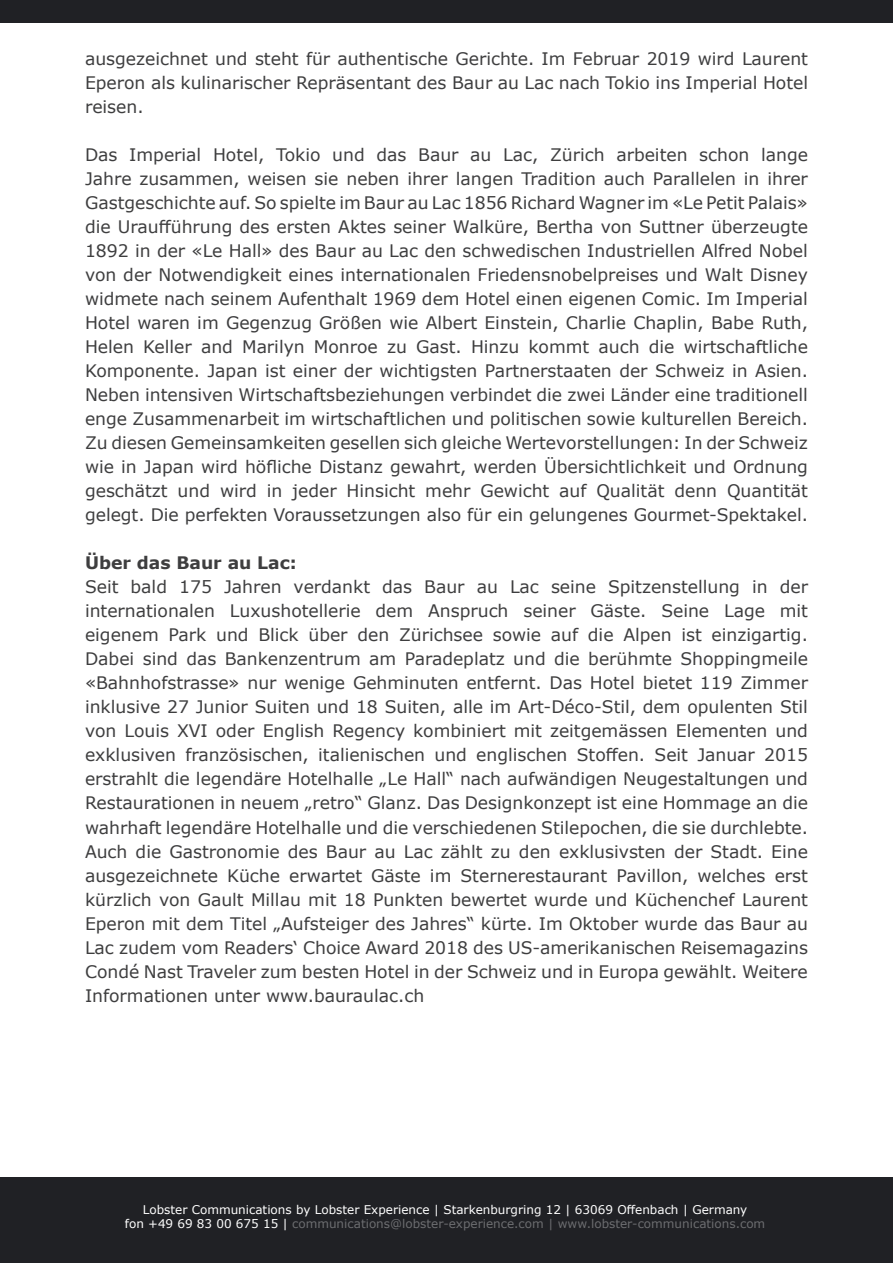
<style>
.page{position:relative;width:893px;height:1263px;background:#fff}
.page>*{position:absolute;margin:0;border:0;box-sizing:border-box;transform-origin:0 0}
.t1{font:17.25px/24px "Verdana";color:#3e3e3f;text-align:justify}
.t2{font:700 17.25px "Verdana";color:#3e3e3f}
.t3{font:12px "Verdana";color:#6c6d70}
.t4{font:12px "Verdana";color:#fff}
.s1{color:#fff}
</style>
<div class="page">
<div style="left:0;top:0;width:893px;height:22px;background:#202125"></div>
<div style="left:0;top:1178px;width:893px;height:85px;background:#202125"></div>
<p class="t1" style="left:85px;top:47px;width:724px">ausgezeichnet und steht für authentische Gerichte. Im Februar 2019 wird Laurent Eperon als kulinarischer Repräsentant des Baur au Lac nach Tokio ins Imperial Hotel reisen.</p>
<p class="t1" style="left:85px;top:143px;width:724px">Das Imperial Hotel, Tokio und das Baur au Lac, Zürich arbeiten schon lange Jahre zusammen, weisen sie neben ihrer langen Tradition auch Parallelen in ihrer Gastgeschichte auf. So spielte im Baur au Lac 1856 Richard Wagner im «Le Petit Palais» die Uraufführung des ersten Aktes seiner Walküre, Bertha von Suttner überzeugte 1892 in der «Le Hall» des Baur au Lac den schwedischen Industriellen Alfred Nobel von der Notwendigkeit eines internationalen Friedensnobelpreises und Walt Disney widmete nach seinem Aufenthalt 1969 dem Hotel einen eigenen Comic. Im Imperial Hotel waren im Gegenzug Größen wie Albert Einstein, Charlie Chaplin, Babe Ruth, Helen Keller and Marilyn Monroe zu Gast. Hinzu kommt auch die wirtschaftliche Komponente. Japan ist einer der wichtigsten Partnerstaaten der Schweiz in Asien.<br>Neben intensiven Wirtschaftsbeziehungen verbindet die zwei Länder eine traditionell enge Zusammenarbeit im wirtschaftlichen und politischen sowie kulturellen Bereich.<br>Zu diesen Gemeinsamkeiten gesellen sich gleiche Wertevorstellungen: In der Schweiz wie in Japan wird höfliche Distanz gewahrt, werden Übersichtlichkeit und Ordnung geschätzt und wird in jeder Hinsicht mehr Gewicht auf Qualität denn Quantität gelegt. Die perfekten Voraussetzungen also für ein gelungenes Gourmet-Spektakel.</p>
<p class="t2" style="left:85px;top:551px;width:213px">Über das Baur au Lac:</p>
<p class="t1" style="left:85px;top:575px;width:725px">Seit bald 175 Jahren verdankt das Baur au Lac seine Spitzenstellung in der internationalen Luxushotellerie dem Anspruch seiner Gäste. Seine Lage mit eigenem Park und Blick über den Zürichsee sowie auf die Alpen ist einzigartig.<br>Dabei sind das Bankenzentrum am Paradeplatz und die berühmte Shoppingmeile «Bahnhofstrasse» nur wenige Gehminuten entfernt. Das Hotel bietet 119 Zimmer inklusive 27 Junior Suiten und 18 Suiten, alle im Art-Déco-Stil, dem opulenten Stil von Louis XVI oder English Regency kombiniert mit zeitgemässen Elementen und exklusiven französischen, italienischen und englischen Stoffen. Seit Januar 2015 erstrahlt die legendäre Hotelhalle „Le Hall“ nach aufwändigen Neugestaltungen und Restaurationen in neuem „retro“ Glanz. Das Designkonzept ist eine Hommage an die wahrhaft legendäre Hotelhalle und die verschiedenen Stilepochen, die sie durchlebte.<br>Auch die Gastronomie des Baur au Lac zählt zu den exklusivsten der Stadt. Eine ausgezeichnete Küche erwartet Gäste im Sternerestaurant Pavillon, welches erst kürzlich von Gault Millau mit 18 Punkten bewertet wurde und Küchenchef Laurent Eperon mit dem Titel „Aufsteiger des Jahres“ kürte. Im Oktober wurde das Baur au Lac zudem vom Readers‘ Choice Award 2018 des US-amerikanischen Reisemagazins Condé Nast Traveler zum besten Hotel in der Schweiz und in Europa gewählt. Weitere Informationen unter www.bauraulac.ch</p>
<p class="t4" style="left:143px;top:1201px;width:606px">Lobster Communications by Lobster Experience | Starkenburgring 12 | 63069 Offenbach | Germany</p>
<p class="t3" style="left:125px;top:1215px;width:642px"><span class="s1">fon +49 69 83 00 675 15 |</span> communications@lobster-experience.com | www.lobster-communications.com</p>
</div>
